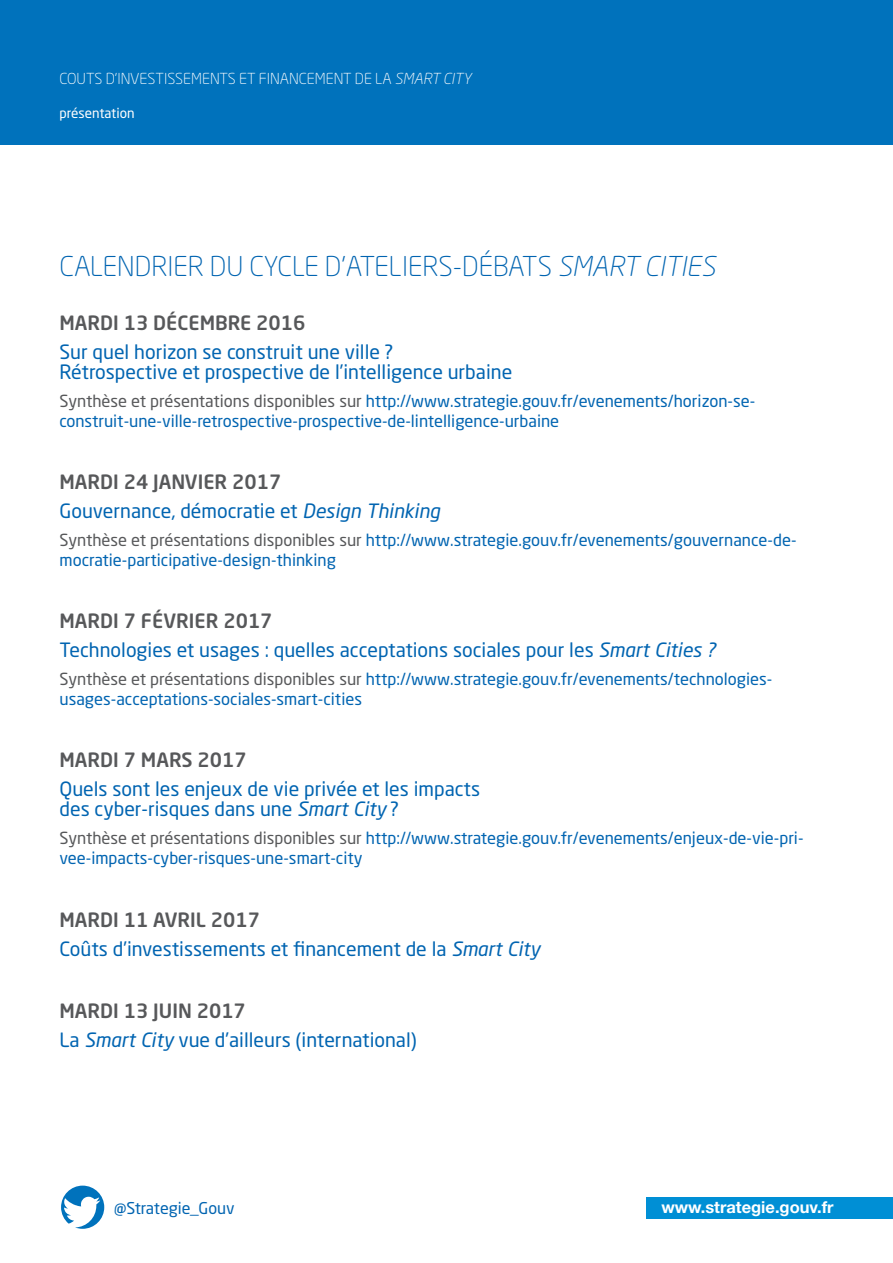
<style>
.page{position:relative;width:893px;height:1263px;background:#fff}
.page>*{position:absolute;margin:0;border:0;box-sizing:border-box;transform-origin:0 0}
.t1{font:300 27px "Neo Sans Pro";color:#0164b1}
.t2{font:19.5px/28.8px "Neo Sans Pro";color:#0164b1}
.t3{font:500 19.5px "Neo Sans Pro";color:#57585a}
.t4{font:16.5px/19.5px "Neo Sans Pro";color:#0164b1}
.t5{font:700 16.5px "Helvetica Neue LT Com";color:#fff}
.t6{font:16.05px "Neo Sans Pro";color:#0164b1}
.t7{font:300 15px "Neo Sans Pro";color:#fff}
.t8{font:13.5px "Neo Sans Pro";color:#fff}
.s1{font-style:italic}
.s2{color:#57585a}
.s3{font-weight:500;color:#57585a}
</style>
<div class="page">
<svg style="left:61px;top:1185px;width:43px;height:44px"></svg>
<div style="left:646px;top:1197px;width:247px;height:22px;background:#008fd5"></div>
<div style="left:0;top:0;width:893px;height:145px;background:#0072bc"></div>
<p class="t7" style="left:60px;top:73px;width:413px">COUTS D’INVESTISSEMENTS ET FINANCEMENT DE LA <span class="s1">SMART CITY</span></p>
<p class="t8" style="left:60px;top:108px;width:77px">présentation</p>
<h1 class="t1" style="left:60px;top:256px;width:657px">CALENDRIER DU CYCLE D’ATELIERS-DÉBATS <span class="s1">SMART CITIES</span></h1>
<p class="t3" style="left:60px;top:315px;width:247px">MARDI 13 DÉCEMBRE 2016</p>
<p class="t2" style="left:60px;top:343px;width:454px;line-height:20.2px">Sur quel horizon se construit une ville ?<br>Rétrospective et prospective de l’intelligence urbaine</p>
<p class="t4" style="left:60px;top:393px;width:697px"><span class="s2">Synthèse et présentations disponibles sur</span> http://www.strategie.gouv.fr/evenements/horizon-se&shy;construit-une-ville-retrospective-prospective-de-lintelligence-urbaine</p>
<p class="t2" style="left:60px;top:470px;width:382px"><span class="s3">MARDI 24 JANVIER 2017<br></span>Gouvernance, démocratie et <span class="s1">Design Thinking</span></p>
<p class="t4" style="left:60px;top:532px;width:738px"><span class="s2">Synthèse et présentations disponibles sur</span> http://www.strategie.gouv.fr/evenements/gouvernance-de&shy;mocratie-participative-design-thinking</p>
<p class="t2" style="left:60px;top:609px;width:658px"><span class="s3">MARDI 7 FÉVRIER 2017<br></span>technologies et usages : quelles acceptations sociales pour les <span class="s1">Smart Cities ?</span></p>
<p class="t4" style="left:60px;top:671px;width:714px"><span class="s2">Synthèse et présentations disponibles sur</span> http://www.strategie.gouv.fr/evenements/technologies&shy;usages-acceptations-sociales-smart-cities</p>
<p class="t3" style="left:60px;top:753px;width:189px">MARDI 7 MARS 2017</p>
<p class="t2" style="left:60px;top:781px;width:422px;line-height:20.2px">Quels sont les enjeux de vie privée et les impacts des cyber-risques dans une <span class="s1">Smart City</span> ?</p>
<p class="t4" style="left:60px;top:830px;width:745px"><span class="s2">Synthèse et présentations disponibles sur</span> http://www.strategie.gouv.fr/evenements/enjeux-de-vie-pri&shy;vee-impacts-cyber-risques-une-smart-city</p>
<p class="t2" style="left:60px;top:907px;width:482px"><span class="s3">MARDI 11 AVRIL 2017<br></span>Coûts d’investissements et financement de la <span class="s1">Smart City</span></p>
<p class="t2" style="left:60px;top:998px;width:359px"><span class="s3">MARDI 13 JUIN 2017<br></span>La <span class="s1">Smart City</span> vue d’ailleurs (international)</p>
<p class="t6" style="left:114px;top:1202px;width:122px">@Strategie_Gouv</p>
<p class="t5" style="left:661px;top:1197px;width:174px">www.strategie.gouv.fr</p>
</div>
